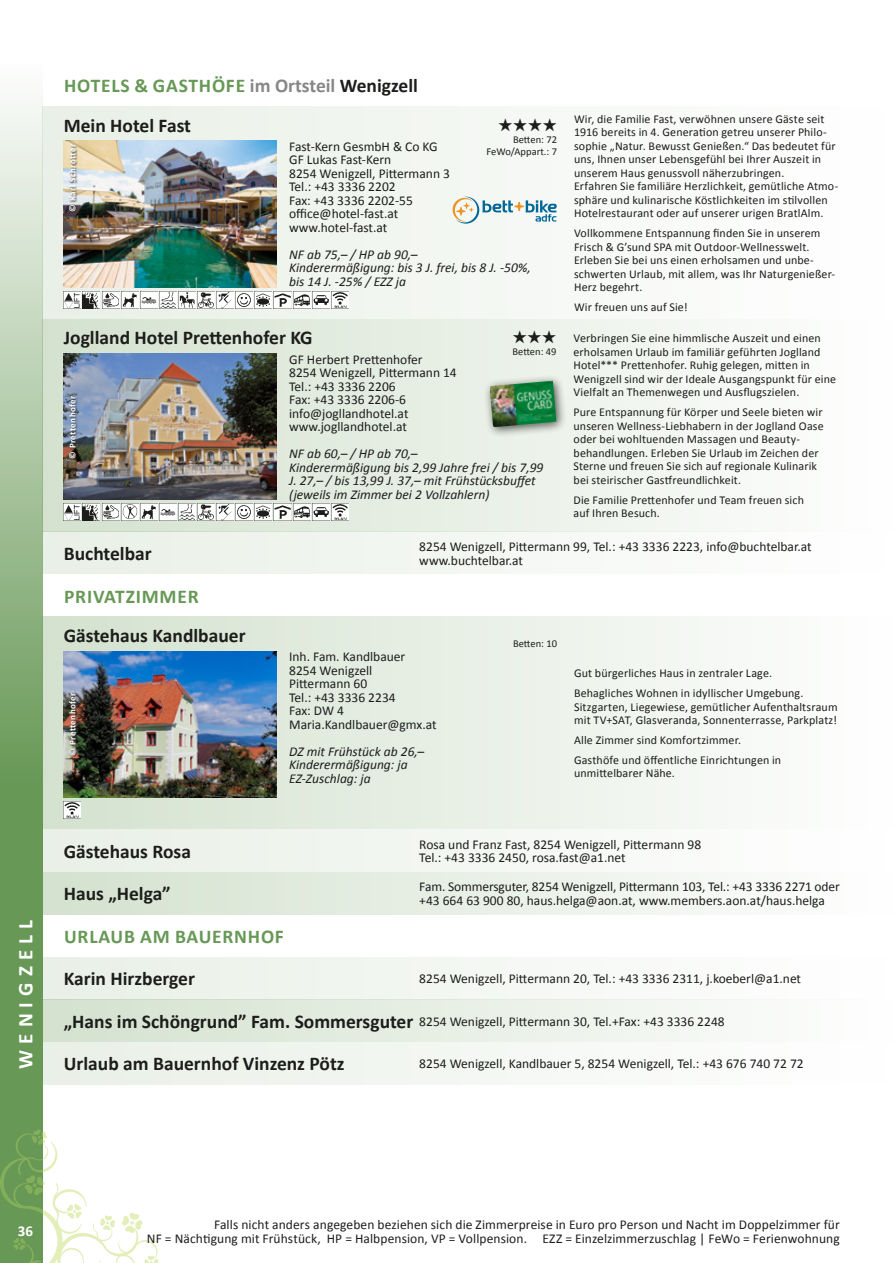
<style>
.page{position:relative;width:893px;height:1263px;background:#fff}
.page>*{position:absolute;margin:0;border:0;box-sizing:border-box;transform-origin:0 0}
.t1{font:700 21px "Calibri";letter-spacing:.29em;color:#fff}
.t2{font:700 19.5px "Calibri";color:#1d1d1b}
.t3{font:700 19.5px "Calibri";color:#679856}
.t4{font:700 19.5px "Calibri";letter-spacing:.04em;color:#679856}
.t5{font:18px "Zapf Dingbats ITC";color:#1d1d1b}
.t6{font:700 15px "Calibri";color:#fff}
.t7{font:13.5px/13.5px "Calibri";color:#1d1d1b}
.t8{font:italic 13.5px/13.5px "Calibri";color:#1d1d1b}
.t9{font:12px/13.5px "Calibri";letter-spacing:.01em;color:#1d1d1b}
.t10{font:10.5px/12px "Calibri";color:#1d1d1b;text-align:right}
.t11{font:700 9px "Calibri";letter-spacing:.05em;color:#fff}
.s1{color:#878787}
.s2{color:#1d1d1b}
.s3{font-weight:700;font-size:19.5px}
</style>
<div class="page">
<svg style="left:0;top:102px;width:43px;height:1027px;background:#96b78a"></svg>
<div style="left:43px;top:319px;width:850px;height:212px;background:linear-gradient(to right,#d1decc,#fff)"></div>
<div style="left:43px;top:106px;width:850px;height:213px;background:#f6f9f5"></div>
<div style="left:43px;top:531px;width:850px;height:43px;background:#f4f7f3"></div>
<img style="left:64px;top:141px;width:212px;height:146px">
<img style="left:64px;top:291px;width:17px;height:17px">
<img style="left:83px;top:291px;width:17px;height:17px">
<img style="left:102px;top:291px;width:17px;height:17px">
<img style="left:121px;top:291px;width:17px;height:17px">
<img style="left:140px;top:291px;width:17px;height:17px">
<img style="left:159px;top:291px;width:17px;height:17px">
<img style="left:178px;top:291px;width:17px;height:17px">
<img style="left:198px;top:291px;width:17px;height:17px">
<img style="left:217px;top:291px;width:17px;height:17px">
<img style="left:236px;top:291px;width:17px;height:16px">
<img style="left:255px;top:291px;width:17px;height:16px">
<img style="left:274px;top:291px;width:17px;height:16px">
<img style="left:293px;top:291px;width:17px;height:17px">
<img style="left:312px;top:291px;width:17px;height:17px">
<img style="left:331px;top:291px;width:17px;height:17px">
<div style="left:69px;top:144px;width:9px;height:69px;background:#1d1d1b;opacity:.75"></div>
<svg style="left:453px;top:197px;width:104px;height:27px"></svg>
<div style="left:43px;top:829px;width:850px;height:43px;background:#f4f7f3"></div>
<div style="left:43px;top:872px;width:850px;height:42px;background:linear-gradient(to right,#d4e1cf,#fefefe)"></div>
<div style="left:43px;top:617px;width:850px;height:212px;background:linear-gradient(to right,#cfddca,#fff)"></div>
<div style="left:43px;top:957px;width:850px;height:42px;background:#f4f7f3"></div>
<img style="left:64px;top:651px;width:212px;height:146px">
<img style="left:64px;top:801px;width:17px;height:18px">
<div style="left:43px;top:999px;width:850px;height:43px;background:linear-gradient(to right,#d4e1cf,#fefefe)"></div>
<div style="left:43px;top:1042px;width:850px;height:42px;background:#f4f7f3"></div>
<hr style="left:892px;top:106px;width:1px;height:213px;background:#679856">
<hr style="left:892px;top:829px;width:1px;height:43px;background:#679856">
<hr style="left:892px;top:744px;width:1px;height:43px;background:#679856">
<hr style="left:892px;top:787px;width:1px;height:42px;background:#679856">
<hr style="left:892px;top:319px;width:1px;height:212px;background:#679856">
<hr style="left:892px;top:531px;width:1px;height:213px;background:#679856">
<img style="left:64px;top:353px;width:212px;height:147px">
<img style="left:64px;top:504px;width:17px;height:17px">
<img style="left:83px;top:504px;width:17px;height:17px">
<img style="left:102px;top:504px;width:17px;height:17px">
<img style="left:121px;top:504px;width:17px;height:17px">
<img style="left:140px;top:504px;width:17px;height:17px">
<img style="left:159px;top:504px;width:17px;height:17px">
<img style="left:178px;top:504px;width:17px;height:17px">
<img style="left:198px;top:504px;width:17px;height:17px">
<img style="left:217px;top:504px;width:17px;height:17px">
<img style="left:236px;top:504px;width:17px;height:17px">
<img style="left:255px;top:504px;width:17px;height:17px">
<img style="left:274px;top:504px;width:17px;height:17px">
<img style="left:293px;top:504px;width:17px;height:17px">
<img style="left:312px;top:504px;width:17px;height:17px">
<img style="left:331px;top:504px;width:17px;height:17px">
<div style="left:483px;top:374px;width:84px;height:64px;background:#1d1d1b;opacity:.75"></div>
<img style="left:490px;top:381px;width:66px;height:46px">
<div style="left:69px;top:395px;width:9px;height:65px;background:#1d1d1b;opacity:.75"></div>
<div style="left:69px;top:692px;width:9px;height:65px;background:#1d1d1b;opacity:.75"></div>
<svg style="left:0;top:1129px;width:158px;height:134px"></svg>
<h1 class="t1" style="left:11px;top:1069px;width:150px;rotate:-90deg">WENIGZELL</h1>
<h2 class="t3" style="left:64px;top:72px;width:355px">HOTELS &amp; GASTHÖFE <span class="s1">im Ortsteil</span> <span class="s2">Wenigzell</span></h2>
<h2 class="t2" style="left:64px;top:111px;width:129px">Mein Hotel Fast</h2>
<h3 class="t5" style="left:498px;top:116px;width:60px">★★★★</h3>
<p class="t10" style="left:487px;top:133px;width:72px">Betten: 72<br>FeWo/Appart.: 7</p>
<p class="t7" style="left:289px;top:139px;width:162px">Fast-Kern GesmbH &amp; Co KG<br>GF Lukas Fast-Kern<br>8254 Wenigzell, Pittermann 3<br>Tel.: +43 3336 2202<br>Fax: +43 3336 2202-55 office@hotel-fast.at www.hotel-fast.at</p>
<p class="t8" style="left:289px;top:247px;width:243px">NF ab 75,– / HP ab 90,–<br>Kinderermäßigung: bis 3 J. frei, bis 8 J. -50%, bis 14 J. -25% / EZZ ja</p>
<p class="t11" style="left:66px;top:212px;width:69px;rotate:-90deg">© Karl Schrotter</p>
<p class="t9" style="left:574px;top:112px;width:266px">Wir, die Familie Fast, verwöhnen unsere Gäste seit 1916 bereits in 4. Generation getreu unserer Philo&shy;sophie „Natur. Bewusst Genießen.“ Das bedeutet für uns, Ihnen unser Lebensgefühl bei Ihrer Auszeit in unserem Haus genussvoll näherzubringen.<br>Erfahren Sie familiäre Herzlichkeit, gemütliche Atmo&shy;sphäre und kulinarische Köstlichkeiten im stilvollen Hotelrestaurant oder auf unserer urigen BratlAlm.</p>
<p class="t9" style="left:574px;top:226px;width:263px">Vollkommene Entspannung finden Sie in unserem Frisch &amp; G’sund SPA mit Outdoor-Wellnesswelt.<br>Erleben Sie bei uns einen erholsamen und unbe&shy;schwerten Urlaub, mit allem, was Ihr Naturgenießer-Herz begehrt.</p>
<p class="t9" style="left:574px;top:300px;width:115px">Wir freuen uns auf Sie!</p>
<h3 class="t5" style="left:512px;top:329px;width:46px">★★★</h3>
<p class="t10" style="left:512px;top:345px;width:46px">Betten: 49</p>
<h2 class="t2" style="left:64px;top:324px;width:250px">Joglland Hotel Prettenhofer KG</h2>
<p class="t9" style="left:573px;top:331px;width:264px">Verbringen Sie eine himmlische Auszeit und einen erholsamen Urlaub im familiär geführten Joglland Hotel*** Prettenhofer. Ruhig gelegen, mitten in Wenigzell sind wir der Ideale Ausgangspunkt für eine Vielfalt an Themenwegen und Ausflugszielen.</p>
<p class="t9" style="left:573px;top:405px;width:252px">Pure Entspannung für Körper und Seele bieten wir unseren Wellness-Liebhabern in der Joglland Oase oder bei wohltuenden Massagen und Beauty&shy;behandlungen. Erleben Sie Urlaub im Zeichen der Sterne und freuen Sie sich auf regionale Kulinarik bei steirischer Gastfreundlichkeit.</p>
<p class="t9" style="left:573px;top:493px;width:232px">Die Familie Prettenhofer und Team freuen sich auf Ihren Besuch.</p>
<p class="t7" style="left:289px;top:352px;width:169px">GF Herbert Prettenhofer<br>8254 Wenigzell, Pittermann 14<br>Tel.: +43 3336 2206<br>Fax: +43 3336 2206-6 info@jogllandhotel.at www.jogllandhotel.at</p>
<p class="t8" style="left:289px;top:446px;width:256px">NF ab 60,– / HP ab 70,–<br>Kinderermäßigung bis 2,99 Jahre frei / bis 7,99<br>J. 27,– / bis 13,99 J. 37,– mit Frühstücksbuffet (jeweils im Zimmer bei 2 Vollzahlern)</p>
<p class="t11" style="left:66px;top:459px;width:65px;rotate:-90deg">© Prettenhofer</p>
<h2 class="t2" style="left:64px;top:540px;width:89px">Buchtelbar</h2>
<p class="t7" style="left:419px;top:539px;width:394px">8254 Wenigzell, Pittermann 99, Tel.: +43 3336 2223, info@buchtelbar.at www.buchtelbar.at</p>
<h2 class="t4" style="left:64px;top:582px;width:136px">PRIVATZIMMER</h2>
<h2 class="t2" style="left:64px;top:622px;width:183px">Gästehaus Kandlbauer</h2>
<p class="t11" style="left:66px;top:756px;width:65px;rotate:-90deg">© Prettenhofer</p>
<p class="t7" style="left:289px;top:649px;width:149px">Inh. Fam. Kandlbauer<br>8254 Wenigzell<br>Pittermann 60<br>Tel.: +43 3336 2234<br>Fax: DW 4<br>Maria.Kandlbauer@gmx.at</p>
<p class="t8" style="left:289px;top:744px;width:137px">DZ mit Frühstück ab 26,–<br>Kinderermäßigung: ja<br>EZ-Zuschlag: ja</p>
<p class="t10" style="left:513px;top:637px;width:46px">Betten: 10</p>
<p class="t9" style="left:574px;top:663px;width:231px;line-height:19.8px">Gut bürgerliches Haus in zentraler Lage.<br>Behagliches Wohnen in idyllischer Umgebung.</p>
<p class="t9" style="left:574px;top:700px;width:265px">Sitzgarten, Liegewiese, gemütlicher Aufenthaltsraum mit TV+SAT, Glasveranda, Sonnenterrasse, Parkplatz!</p>
<p class="t9" style="left:574px;top:730px;width:209px;line-height:19.8px">Alle Zimmer sind Komfortzimmer.<br>Gasthöfe und öffentliche Einrichtungen in</p>
<p class="t9" style="left:574px;top:766px;width:102px">unmittelbarer Nähe.</p>
<h2 class="t2" style="left:64px;top:837px;width:129px">Gästehaus Rosa</h2>
<p class="t7" style="left:419px;top:837px;width:283px">Rosa und Franz Fast, 8254 Wenigzell, Pittermann 98<br>Tel.: +43 3336 2450, rosa.fast@a1.net</p>
<h2 class="t2" style="left:64px;top:880px;width:108px">Haus „Helga”</h2>
<p class="t7" style="left:419px;top:880px;width:422px">Fam. Sommersguter, 8254 Wenigzell, Pittermann 103, Tel.: +43 3336 2271 oder +43 664 63 900 80, haus.helga@aon.at, www.members.aon.at/haus.helga</p>
<h2 class="t4" style="left:64px;top:922px;width:221px">URLAUB AM BAUERNHOF</h2>
<h2 class="t2" style="left:64px;top:965px;width:133px">Karin Hirzberger</h2>
<p class="t7" style="left:419px;top:971px;width:383px">8254 Wenigzell, Pittermann 20, Tel.: +43 3336 2311, j.koeberl@a1.net</p>
<p class="t7" style="left:64px;top:1014px;width:662px"><span class="s3">„Hans im Schöngrund” Fam. Sommersguter</span> 8254 Wenigzell, Pittermann 30, Tel.+Fax: +43 3336 2248</p>
<h2 class="t2" style="left:64px;top:1050px;width:282px">Urlaub am Bauernhof Vinzenz Pötz</h2>
<p class="t7" style="left:419px;top:1056px;width:386px">8254 Wenigzell, Kandlbauer 5, 8254 Wenigzell, Tel.: +43 676 740 72 72</p>
<p class="t6" style="left:18px;top:1220px;width:17px">36</p>
<p class="t7" style="left:147px;top:1218px;width:694px;text-align:right">Falls nicht anders angegeben beziehen sich die Zimmerpreise in Euro pro Person und Nacht im Doppelzimmer für<br>NF = Nächtigung mit Frühstück, HP = Halbpension, VP = Vollpension. EZZ = Einzelzimmerzuschlag | FeWo = Ferienwohnung</p>
</div>
